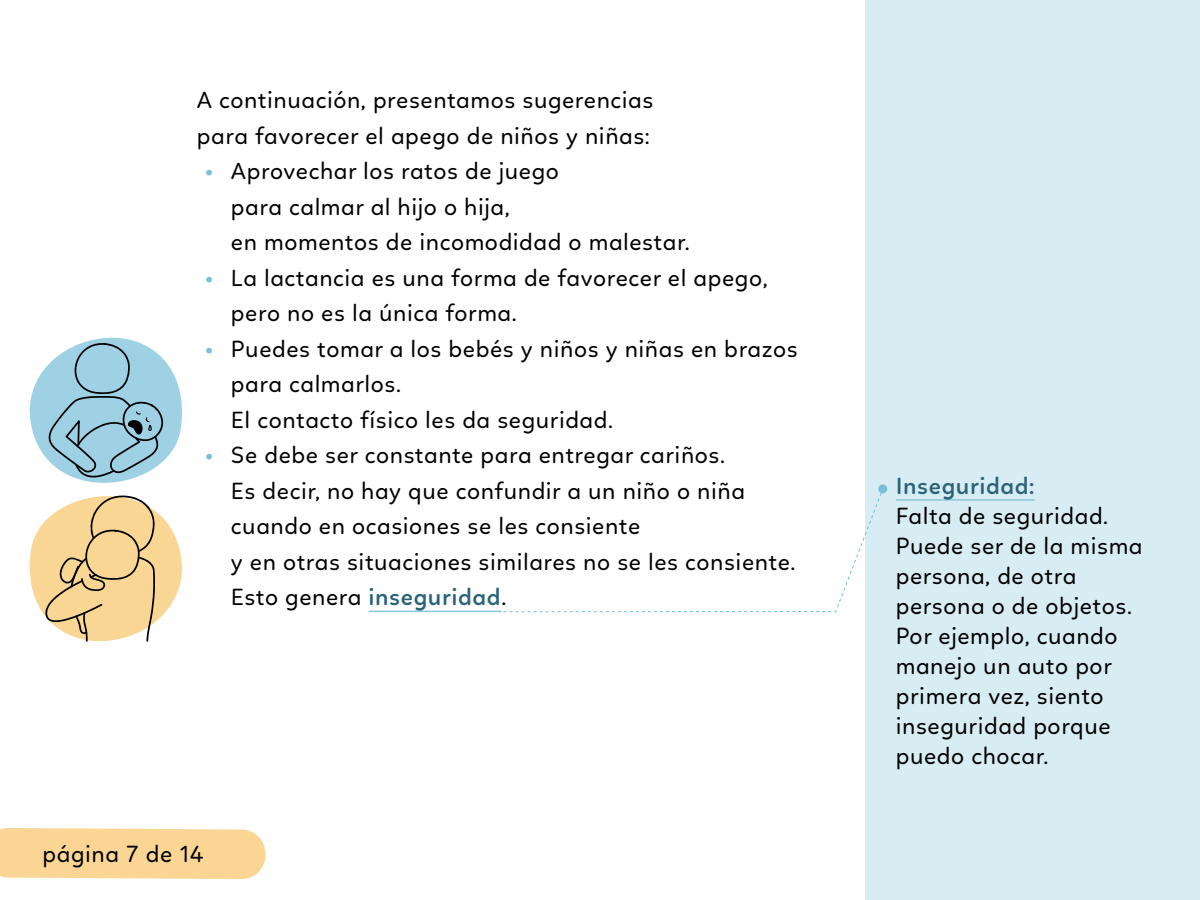
<style>
.page{position:relative;width:1200px;height:900px;background:#fff}
.page>*{position:absolute;margin:0;border:0;box-sizing:border-box;transform-origin:0 0}
.cita{font:24px/30px "Linotte";letter-spacing:.025em;color:#000}
.txt-lista-sinbullet{font:24px "Linotte";letter-spacing:.025em;color:#000}
.cita-2{font:600 24px "Linotte";letter-spacing:.025em;color:#2b6479}
.txt{font:24px "Linotte";letter-spacing:.025em;color:#000}
.s1{font-family:"Graphik";font-weight:600;font-size:21px;color:#76bfd6}
.s2{font-weight:600;color:#2b6479}
</style>
<div class="page">
<div style="left:866px;top:0;width:334px;height:900px;background:#d8ecf4"></div>
<svg style="left:29px;top:337px;width:153px;height:305px"></svg>
<svg style="left:498px;top:488px;width:386px;height:125px"></svg>
<div style="left:878px;top:484px;width:9px;height:9px;background:#76bfd6;border-radius:50%"></div>
<hr style="left:896px;top:499px;width:139px;height:2px;background:#76bfd6">
<div style="left:0;top:828px;width:266px;height:51px;background:#fad594"></div>
<hr style="left:369px;top:611px;width:132px;height:1px;background:#76bfd6">
<p class="cita" style="left:197px;top:85px;width:458px">A continuación, presentamos sugerencias</p>
<p class="cita" style="left:197px;top:120px;width:454px">para favorecer el apego de niños y niñas:</p>
<p class="cita" style="left:205px;top:156px;width:355px"><span class="s1">•</span> Aprovechar los ratos de juego</p>
<p class="txt-lista-sinbullet" style="left:231px;top:193px;width:280px">para calmar al hijo o hija,</p>
<p class="txt-lista-sinbullet" style="left:231px;top:228px;width:460px">en momentos de incomodidad o malestar.</p>
<p class="cita" style="left:205px;top:263px;width:564px"><span class="s1">•</span> La lactancia es una forma de favorecer el apego,</p>
<p class="txt-lista-sinbullet" style="left:231px;top:299px;width:287px">pero no es la única forma.</p>
<p class="cita" style="left:205px;top:334px;width:594px"><span class="s1">•</span> Puedes tomar a los bebés y niños y niñas en brazos</p>
<p class="txt-lista-sinbullet" style="left:231px;top:370px;width:172px">para calmarlos.</p>
<p class="txt-lista-sinbullet" style="left:231px;top:406px;width:384px">El contacto físico les da seguridad.</p>
<p class="cita" style="left:205px;top:440px;width:521px"><span class="s1">•</span> Se debe ser constante para entregar cariños.</p>
<p class="txt-lista-sinbullet" style="left:231px;top:477px;width:515px">Es decir, no hay que confundir a un niño o niña</p>
<p class="txt-lista-sinbullet" style="left:231px;top:512px;width:411px">cuando en ocasiones se les consiente</p>
<p class="txt-lista-sinbullet" style="left:231px;top:548px;width:566px">y en otras situaciones similares no se les consiente.</p>
<p class="txt-lista-sinbullet" style="left:231px;top:583px;width:277px">Esto genera <span class="s2">inseguridad</span>.</p>
<p class="txt" style="left:43px;top:840px;width:163px">página 7 de 14</p>
<p class="cita-2" style="left:896px;top:472px;width:140px">Inseguridad:</p>
<p class="cita" style="left:896px;top:501px;width:248px">Falta de seguridad.<br>Puede ser de la misma persona, de otra persona o de objetos.</p>
<p class="cita" style="left:896px;top:621px;width:223px">Por ejemplo, cuando manejo un auto por primera vez, siento inseguridad porque puedo chocar.</p>
</div>
